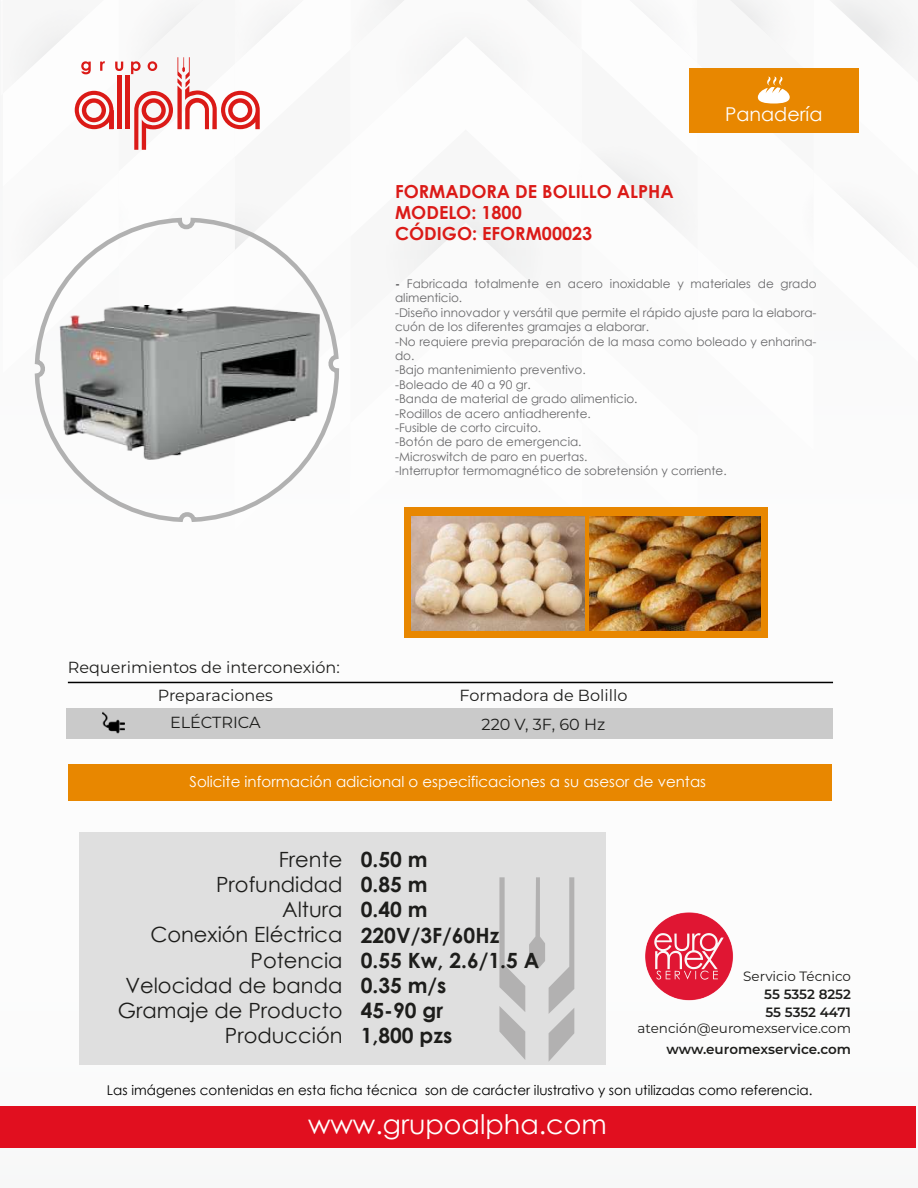
<style>
.page{position:relative;width:918px;height:1188px;background:#fff}
.page>*{position:absolute;margin:0;border:0;box-sizing:border-box;transform-origin:0 0}
.t1{font:27px "Century Gothic";color:#fffffd}
.t2{font:21px/25.2px "Century Gothic";color:#1d1d1b;text-align:right}
.t3{font:700 21px/25.2px "Century Gothic";color:#1d1d1b}
.t4{font:19.2px "Century Gothic";color:#fff}
.t5{font:700 18px/21px "Century Gothic";color:#db1a17}
.t6{font:16.05px/27.9px "Montserrat";color:#1d1d1b}
.t7{font:15px "Century Gothic";color:#fff}
.t8{font:13.5px "Century Gothic";color:#000}
.t9{font:13.5px "Montserrat";color:#1d1d1b}
.t10{font:600 13.5px/17.7px "Montserrat";letter-spacing:-.005em;color:#1d1d1b}
.t11{font:12px/14.4px "Century Gothic";color:#69696b}
.s1{font-weight:700}
</style>
<div class="page">
<div style="left:68px;top:764px;width:764px;height:37px;background:#e88700"></div>
<div style="left:79px;top:832px;width:527px;height:233px;background:#dfdfdf"></div>
<div style="left:0;top:1106px;width:916px;height:42px;background:#e10f1f"></div>
<svg style="left:499px;top:877px;width:75px;height:184px"></svg>
<img style="left:645px;top:912px;width:89px;height:89px">
<svg style="left:15px;top:0;width:896px;height:530px"></svg>
<hr style="left:68px;top:682px;width:765px;height:1px;background:#000">
<div style="left:67px;top:708px;width:766px;height:31px;background:#cacaca"></div>
<img style="left:102px;top:712px;width:22px;height:21px">
<img style="left:59px;top:306px;width:261px;height:153px">
<div style="left:405px;top:507px;width:363px;height:131px;background:#e88700"></div>
<img style="left:589px;top:516px;width:172px;height:115px">
<img style="left:411px;top:516px;width:174px;height:115px">
<h3 class="t4" style="left:725px;top:101px;width:99px">Panadería</h3>
<h3 class="t5" style="left:395px;top:180px;width:280px">FORMADORA DE BOLILLO ALPHA<br>MODELO: 1800<br>CÓDIGO: EFORM00023</h3>
<p class="t11" style="left:395px;top:276px;width:423px"><span class="s1">-</span> Fabricada totalmente en acero inoxidable y materiales de grado alimenticio.<br>-Diseño innovador y versátil que permite el rápido ajuste para la elabora&shy;cuón de los diferentes gramajes a elaborar.<br>-No requiere previa preparación de la masa como boleado y enharina&shy;do.<br>-Bajo mantenimiento preventivo.<br>-Boleado de 40 a 90 gr.<br>-Banda de material de grado alimenticio.<br>-Rodillos de acero antiadherente.<br>-Fusible de corto circuito.<br>-Botón de paro de emergencia.<br>-Microswitch de paro en puertas.<br>-Interruptor termomagnético de sobretensión y corriente.</p>
<h3 class="t6" style="left:158px;top:653px;width:184px;text-indent:-90px">Requerimientos de interconexión:<br>Preparaciones</h3>
<h3 class="t6" style="left:460px;top:681px;width:169px">Formadora de Bolillo</h3>
<h3 class="t6" style="left:170px;top:708px;width:92px">ELÉCTRICA</h3>
<h3 class="t6" style="left:482px;top:710px;width:125px">220 V, 3F, 60 Hz</h3>
<p class="t7" style="left:190px;top:771px;width:518px">Solicite información adicional o especificaciones a su asesor de ventas</p>
<h2 class="t2" style="left:118px;top:846px;width:226px">Frente<br>Profundidad<br>Altura<br>Conexión Eléctrica<br>Potencia<br>Velocidad de banda<br>Gramaje de Producto<br>Producción</h2>
<h2 class="t3" style="left:361px;top:846px;width:180px">0.50 m<br>0.85 m<br>0.40 m<br>220V/3F/60Hz<br>0.55 Kw, 2.6/1.5 A<br>0.35 m/s<br>45-90 gr<br>1,800 pzs</h2>
<p class="t9" style="left:743px;top:967px;width:109px">Servicio Técnico</p>
<p class="t10" style="left:764px;top:985px;width:88px">55 5352 8252<br>55 5352 4471</p>
<p class="t9" style="left:638px;top:1019px;width:215px">atención@euromexservice.com</p>
<p class="t10" style="left:667px;top:1039px;width:186px">www.euromexservice.com</p>
<p class="t8" style="left:107px;top:1081px;width:707px">Las imágenes contenidas en esta ficha técnica son de carácter ilustrativo y son utilizadas como referencia.</p>
<h1 class="t1" style="left:308px;top:1106px;width:300px">www.grupoalpha.com</h1>
</div>
